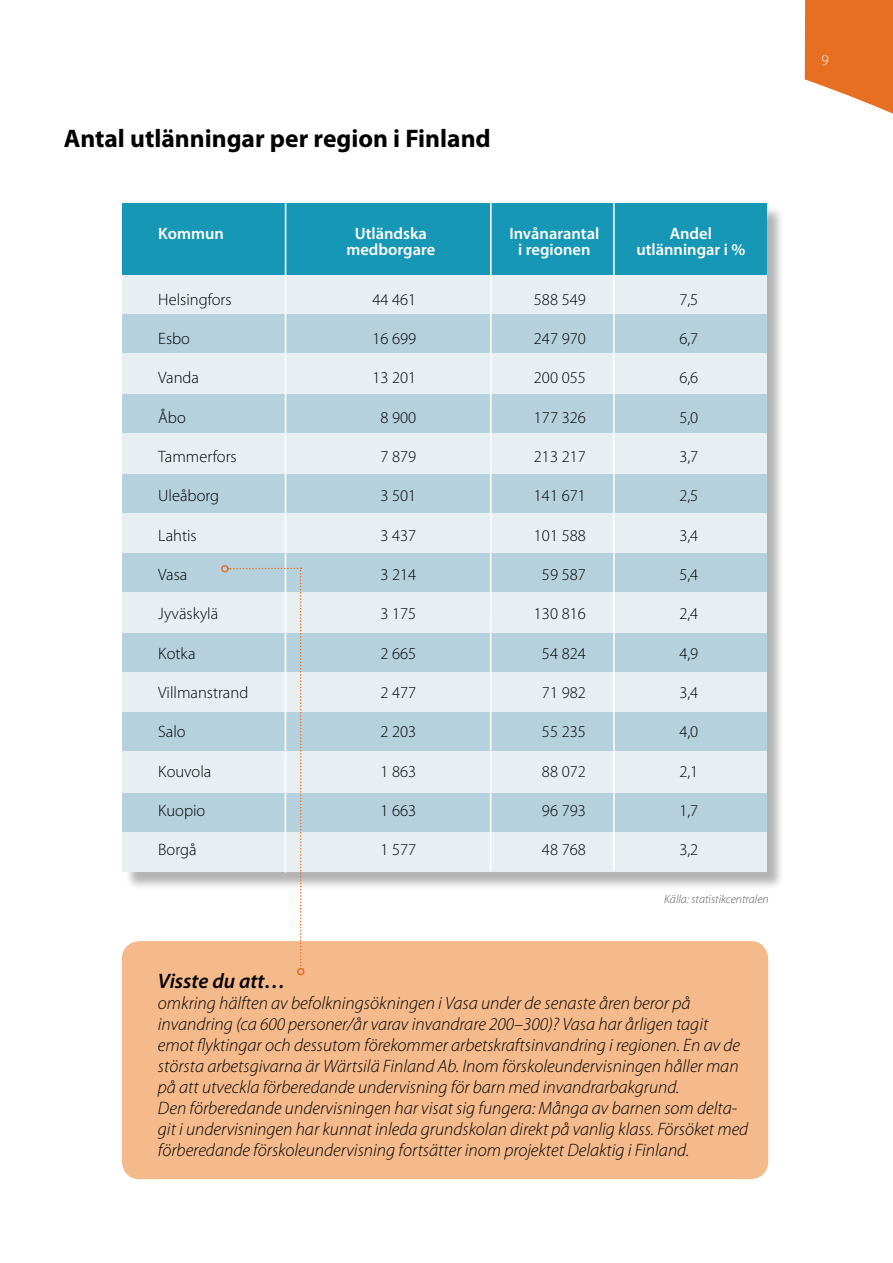
<style>
.page{position:relative;width:893px;height:1263px;background:#fff}
.page>*{position:absolute;margin:0;border:0;box-sizing:border-box;transform-origin:0 0}
.t1{font:700 25.5px "Myriad Pro";color:#000}
.t2{font:italic 600 21px "Myriad Pro";color:#000}
.t3{font:italic 300 18px/21px "Myriad Pro";color:#000}
.t4{font:300 16.5px "Myriad Pro";color:#000}
.t5{font:600 16.5px "Myriad Pro";color:#fff}
.t6{font:300 15px "Myriad Pro";color:#fff}
.t7{font:italic 300 12px "Myriad Pro";color:#58585a}
</style>
<div class="page">
<div style="left:122px;top:941px;width:646px;height:238px;background:#f4ba8c;border-radius:18px"></div>
<svg style="left:804px;top:0;width:89px;height:114px"></svg>
<div style="left:124px;top:206px;width:661px;height:684px;background:#000;opacity:.3"></div>
<div style="left:122px;top:551px;width:644px;height:41px;background:#b6d1de"></div>
<div style="left:122px;top:512px;width:644px;height:41px;background:#e7eff3"></div>
<div style="left:122px;top:472px;width:644px;height:40px;background:#b6d1de"></div>
<div style="left:122px;top:433px;width:644px;height:40px;background:#e7eff3"></div>
<div style="left:122px;top:392px;width:644px;height:40px;background:#b6d1de"></div>
<div style="left:122px;top:353px;width:644px;height:41px;background:#e7eff3"></div>
<div style="left:122px;top:313px;width:644px;height:40px;background:#b6d1de"></div>
<div style="left:122px;top:274px;width:644px;height:40px;background:#e7eff3"></div>
<div style="left:122px;top:203px;width:644px;height:72px;background:#1697b6"></div>
<div style="left:122px;top:710px;width:644px;height:41px;background:#b6d1de"></div>
<div style="left:122px;top:671px;width:644px;height:41px;background:#e7eff3"></div>
<div style="left:122px;top:631px;width:644px;height:40px;background:#b6d1de"></div>
<div style="left:122px;top:592px;width:644px;height:40px;background:#e7eff3"></div>
<div style="left:122px;top:831px;width:644px;height:41px;background:#e7eff3"></div>
<div style="left:122px;top:791px;width:644px;height:40px;background:#b6d1de"></div>
<div style="left:122px;top:751px;width:644px;height:42px;background:#e7eff3"></div>
<hr style="left:490px;top:202px;width:2px;height:669px;background:#fff">
<hr style="left:613px;top:203px;width:2px;height:668px;background:#fff">
<hr style="left:285px;top:203px;width:1px;height:669px;background:#fff">
<svg style="left:228px;top:567px;width:74px;height:402px"></svg>
<div style="left:297px;top:968px;width:7px;height:7px;border:2px solid #e66f21;border-radius:50%"></div>
<div style="left:221px;top:565px;width:8px;height:7px;border:2px solid #e66f21;border-radius:50%"></div>
<h1 class="t1" style="left:64px;top:121px;width:428px">Antal utlänningar per region i Finland</h1>
<p class="t5" style="left:158px;top:223px;width:67px">Kommun</p>
<p class="t5" style="left:355px;top:223px;width:74px">Utländska</p>
<p class="t5" style="left:509px;top:223px;width:91px">Invånarantal</p>
<p class="t5" style="left:670px;top:223px;width:44px">Andel</p>
<p class="t5" style="left:346px;top:239px;width:90px">medborgare</p>
<p class="t5" style="left:518px;top:239px;width:74px">i regionen</p>
<p class="t5" style="left:636px;top:239px;width:110px">utlänningar i %</p>
<p class="t4" style="left:158px;top:290px;width:75px">Helsingfors</p>
<p class="t4" style="left:372px;top:290px;width:45px">44 461</p>
<p class="t4" style="left:534px;top:290px;width:53px">588 549</p>
<p class="t4" style="left:679px;top:290px;width:20px">7,5</p>
<p class="t4" style="left:158px;top:330px;width:33px">Esbo</p>
<p class="t4" style="left:372px;top:330px;width:45px">16 699</p>
<p class="t4" style="left:534px;top:330px;width:53px">247 970</p>
<p class="t4" style="left:679px;top:330px;width:20px">6,7</p>
<p class="t4" style="left:158px;top:369px;width:42px">Vanda</p>
<p class="t4" style="left:372px;top:369px;width:45px">13 201</p>
<p class="t4" style="left:534px;top:369px;width:53px">200 055</p>
<p class="t4" style="left:679px;top:369px;width:20px">6,6</p>
<p class="t4" style="left:158px;top:408px;width:29px">Åbo</p>
<p class="t4" style="left:380px;top:408px;width:37px">8 900</p>
<p class="t4" style="left:534px;top:408px;width:53px">177 326</p>
<p class="t4" style="left:679px;top:408px;width:20px">5,0</p>
<p class="t4" style="left:158px;top:447px;width:80px">Tammerfors</p>
<p class="t4" style="left:380px;top:447px;width:37px">7 879</p>
<p class="t4" style="left:534px;top:447px;width:53px">213 217</p>
<p class="t4" style="left:679px;top:447px;width:20px">3,7</p>
<p class="t4" style="left:158px;top:487px;width:62px">Uleåborg</p>
<p class="t4" style="left:380px;top:487px;width:37px">3 501</p>
<p class="t4" style="left:534px;top:487px;width:53px">141 671</p>
<p class="t4" style="left:679px;top:487px;width:20px">2,5</p>
<p class="t4" style="left:158px;top:526px;width:40px">Lahtis</p>
<p class="t4" style="left:380px;top:526px;width:37px">3 437</p>
<p class="t4" style="left:534px;top:526px;width:53px">101 588</p>
<p class="t4" style="left:679px;top:526px;width:20px">3,4</p>
<p class="t4" style="left:158px;top:565px;width:31px">Vasa</p>
<p class="t4" style="left:380px;top:565px;width:37px">3 214</p>
<p class="t4" style="left:542px;top:565px;width:45px">59 587</p>
<p class="t4" style="left:679px;top:565px;width:20px">5,4</p>
<p class="t4" style="left:158px;top:605px;width:61px">Jyväskylä</p>
<p class="t4" style="left:380px;top:605px;width:37px">3 175</p>
<p class="t4" style="left:534px;top:605px;width:53px">130 816</p>
<p class="t4" style="left:679px;top:605px;width:20px">2,4</p>
<p class="t4" style="left:158px;top:644px;width:39px">Kotka</p>
<p class="t4" style="left:380px;top:644px;width:37px">2 665</p>
<p class="t4" style="left:542px;top:644px;width:45px">54 824</p>
<p class="t4" style="left:679px;top:644px;width:20px">4,9</p>
<p class="t4" style="left:158px;top:683px;width:91px">Villmanstrand</p>
<p class="t4" style="left:380px;top:683px;width:37px">2 477</p>
<p class="t4" style="left:542px;top:683px;width:45px">71 982</p>
<p class="t4" style="left:679px;top:683px;width:20px">3,4</p>
<p class="t4" style="left:158px;top:723px;width:29px">Salo</p>
<p class="t4" style="left:380px;top:723px;width:37px">2 203</p>
<p class="t4" style="left:542px;top:723px;width:45px">55 235</p>
<p class="t4" style="left:679px;top:723px;width:20px">4,0</p>
<p class="t4" style="left:158px;top:762px;width:55px">Kouvola</p>
<p class="t4" style="left:380px;top:762px;width:37px">1 863</p>
<p class="t4" style="left:542px;top:762px;width:45px">88 072</p>
<p class="t4" style="left:679px;top:762px;width:20px">2,1</p>
<p class="t4" style="left:158px;top:801px;width:49px">Kuopio</p>
<p class="t4" style="left:380px;top:801px;width:37px">1 663</p>
<p class="t4" style="left:542px;top:801px;width:45px">96 793</p>
<p class="t4" style="left:679px;top:801px;width:20px">1,7</p>
<p class="t4" style="left:158px;top:840px;width:40px">Borgå</p>
<p class="t4" style="left:380px;top:840px;width:37px">1 577</p>
<p class="t4" style="left:542px;top:840px;width:45px">48 768</p>
<p class="t4" style="left:679px;top:840px;width:20px">3,2</p>
<p class="t7" style="left:664px;top:892px;width:106px">Källa: statistikcentralen</p>
<p class="t2" style="left:158px;top:968px;width:129px">Visste du att…</p>
<p class="t3" style="left:158px;top:993px;width:592px">omkring hälften av befolkningsökningen i Vasa under de senaste åren beror på invandring (ca 600 personer/år varav invandrare 200–300)? Vasa har årligen tagit emot flyktingar och dessutom förekommer arbetskraftsinvandring i regionen. En av de största arbetsgivarna är Wärtsilä Finland Ab. Inom förskoleundervisningen håller man på att utveckla förberedande undervisning för barn med invandrarbakgrund.<br>Den förberedande undervisningen har visat sig fungera: Många av barnen som delta&shy;git i undervisningen har kunnat inleda grundskolan direkt på vanlig klass. Försöket med förberedande förskoleundervisning fortsätter inom projektet Delaktig i Finland.</p>
<p class="t6" style="left:821px;top:52px;width:9px">9</p>
</div>
